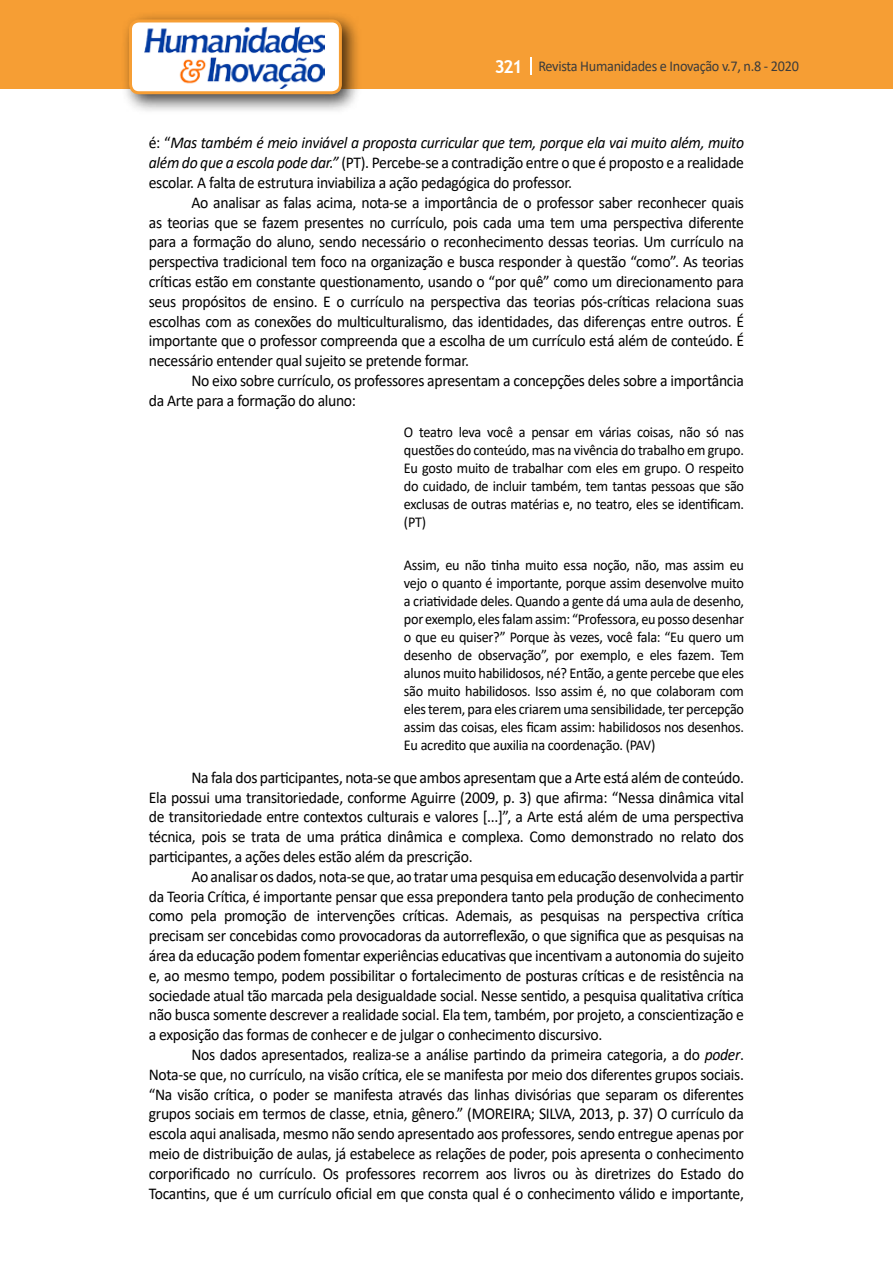
<style>
.page{position:relative;width:893px;height:1263px;background:#fff}
.page>*{position:absolute;margin:0;border:0;box-sizing:border-box;transform-origin:0 0}
.t1{font:16.5px/19.8px "Calibri";letter-spacing:-.02em;color:#000;text-align:justify;scale:.95 1}
.t2{font:15px/18px "Calibri";letter-spacing:-.02em;color:#000;text-align:justify;scale:.95 1}
.t3{font:15px "Calibri";letter-spacing:-.02em;color:#3c3c3b;scale:.95 1}
.s1{font-family:"Trebuchet MS";font-weight:700;font-size:18px;color:#fff}
.s2{font-style:italic}
</style>
<div class="page">
<div style="left:0;top:0;width:893px;height:88px;background:#f69e34"></div>
<svg style="left:530px;top:57px;width:2px;height:18px"></svg>
<div style="left:121px;top:11px;width:241px;height:103px;background:#000;opacity:.75"></div>
<div style="left:130px;top:21px;width:210px;height:72px;background:#fff;border-radius:9px"></div>
<img style="left:144px;top:27px;width:181px;height:62px">
<div style="left:129px;top:19px;width:213px;height:75px;border:3px solid #f69e34;border-radius:9px"></div>
<p class="t3" style="left:495px;top:56px;width:322px"><span class="s1">321</span> Revista Humanidades e Inovação v.7, n.8 - 2020</p>
<p class="t1" style="left:149px;top:133px;width:628px">é: “<span class="s2">Mas também é meio inviável a proposta curricular que tem, porque ela vai muito além, muito além do que a escola pode dar.”</span> (PT). Percebe-se a contradição entre o que é proposto e a realidade escolar. A falta de estrutura inviabiliza a ação pedagógica do professor.</p>
<p class="t1" style="left:149px;top:192px;width:628px;text-indent:43px">Ao analisar as falas acima, nota-se a importância de o professor saber reconhecer quais as teorias que se fazem presentes no currículo, pois cada uma tem uma perspectiva diferente para a formação do aluno, sendo necessário o reconhecimento dessas teorias. Um currículo na perspectiva tradicional tem foco na organização e busca responder à questão “como”. As teorias críticas estão em constante questionamento, usando o “por quê” como um direcionamento para seus propósitos de ensino. E o currículo na perspectiva das teorias pós-críticas relaciona suas escolhas com as conexões do multiculturalismo, das identidades, das diferenças entre outros. É importante que o professor compreenda que a escolha de um currículo está além de conteúdo. É necessário entender qual sujeito se pretende formar.</p>
<p class="t1" style="left:149px;top:370px;width:628px;text-indent:43px">No eixo sobre currículo, os professores apresentam a concepções deles sobre a importância da Arte para a formação do aluno:</p>
<p class="t2" style="left:404px;top:422px;width:360px">O teatro leva você a pensar em várias coisas, não só nas questões do conteúdo, mas na vivência do trabalho em grupo.<br>Eu gosto muito de trabalhar com eles em grupo. O respeito do cuidado, de incluir também, tem tantas pessoas que são exclusas de outras matérias e, no teatro, eles se identificam. (PT)</p>
<p class="t2" style="left:404px;top:556px;width:360px">Assim, eu não tinha muito essa noção, não, mas assim eu vejo o quanto é importante, porque assim desenvolve muito a criatividade deles. Quando a gente dá uma aula de desenho, por exemplo, eles falam assim: “Professora, eu posso desenhar o que eu quiser?” Porque às vezes, você fala: “Eu quero um desenho de observação”, por exemplo, e eles fazem. Tem alunos muito habilidosos, né? Então, a gente percebe que eles são muito habilidosos. Isso assim é, no que colaboram com eles terem, para eles criarem uma sensibilidade, ter percepção assim das coisas, eles ficam assim: habilidosos nos desenhos.<br>Eu acredito que auxilia na coordenação. (PAV)</p>
<p class="t1" style="left:149px;top:767px;width:628px;text-indent:43px">Na fala dos participantes, nota-se que ambos apresentam que a Arte está além de conteúdo.<br>Ela possui uma transitoriedade, conforme Aguirre (2009, p. 3) que afirma: “Nessa dinâmica vital de transitoriedade entre contextos culturais e valores [...]”, a Arte está além de uma perspectiva técnica, pois se trata de uma prática dinâmica e complexa. Como demonstrado no relato dos participantes, a ações deles estão além da prescrição.</p>
<p class="t1" style="left:149px;top:866px;width:628px;text-indent:43px">Ao analisar os dados, nota-se que, ao tratar uma pesquisa em educação desenvolvida a partir da Teoria Crítica, é importante pensar que essa prepondera tanto pela produção de conhecimento como pela promoção de intervenções críticas. Ademais, as pesquisas na perspectiva crítica precisam ser concebidas como provocadoras da autorreflexão, o que significa que as pesquisas na área da educação podem fomentar experiências educativas que incentivam a autonomia do sujeito e, ao mesmo tempo, podem possibilitar o fortalecimento de posturas críticas e de resistência na sociedade atual tão marcada pela desigualdade social. Nesse sentido, a pesquisa qualitativa crítica não busca somente descrever a realidade social. Ela tem, também, por projeto, a conscientização e a exposição das formas de conhecer e de julgar o conhecimento discursivo.</p>
<p class="t1" style="left:149px;top:1044px;width:628px;text-indent:43px">Nos dados apresentados, realiza-se a análise partindo da primeira categoria, a do <span class="s2">poder</span>.<br>Nota-se que, no currículo, na visão crítica, ele se manifesta por meio dos diferentes grupos sociais. “Na visão crítica, o poder se manifesta através das linhas divisórias que separam os diferentes grupos sociais em termos de classe, etnia, gênero.” (MOREIRA; SILVA, 2013, p. 37) O currículo da escola aqui analisada, mesmo não sendo apresentado aos professores, sendo entregue apenas por meio de distribuição de aulas, já estabelece as relações de poder, pois apresenta o conhecimento corporificado no currículo. Os professores recorrem aos livros ou às diretrizes do Estado do Tocantins, que é um currículo oficial em que consta qual é o conhecimento válido e importante,</p>
</div>
